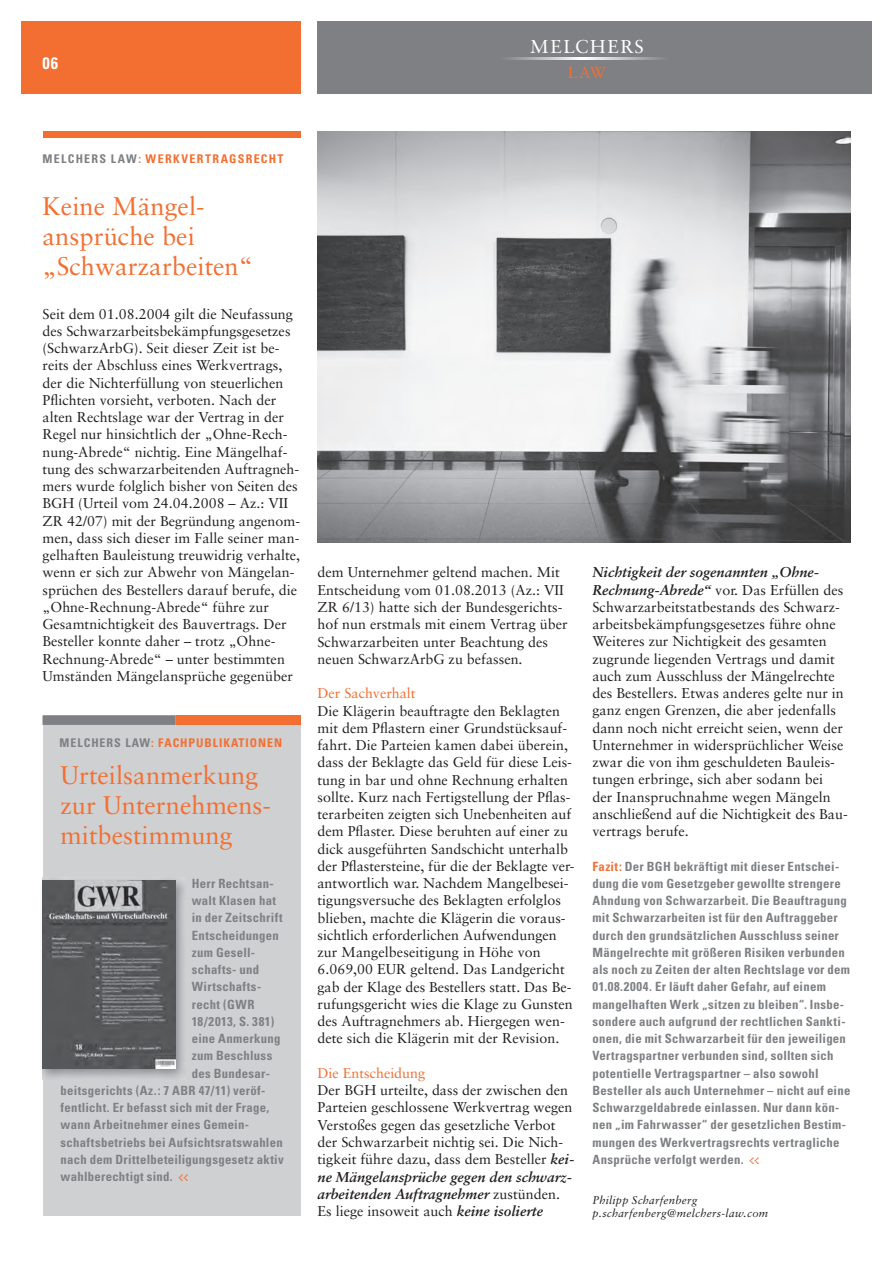
<style>
.page{position:relative;width:893px;height:1263px;background:#fff}
.page>*{position:absolute;margin:0;border:0;box-sizing:border-box;transform-origin:0 0}
.t1{font:25.5px/30px "Sabon";color:#f36f31}
.t2{font:18.6px "Sabon";letter-spacing:.085em;color:#fff}
.t3{font:700 condensed 16.5px "Univers";color:#fff}
.t4{font:16.05px "Sabon";color:#f36f31}
.t5{font:14.25px/17.2px "Sabon";color:#231f20}
.t6{font:14.25px "Sabon";color:#f36f31}
.t7{font:700 condensed 12.75px/17.2px "Univers";letter-spacing:.025em;color:#7e8083}
.t8{font:700 condensed 12px "Univers";letter-spacing:.11em;color:#f36f31}
.t9{font:700 condensed 12px "Univers";letter-spacing:.08em;color:#f36f31}
.t10{font:italic 11.25px/12.8px "Sabon";letter-spacing:.025em;color:#231f20}
.s1{color:#7e8083}
.s2{font-family:"Eboy EXT Alpha";font-weight:400;font-stretch:normal;font-size:10.5px;color:#f36f31}
.s3{font-weight:700;font-style:italic}
.s4{color:#f36f31}
</style>
<div class="page">
<div style="left:21px;top:21px;width:279px;height:73px;background:#f36f31"></div>
<div style="left:317px;top:22px;width:555px;height:72px;background:#7e8083"></div>
<svg style="left:508px;top:58px;width:154px;height:2px"></svg>
<div style="left:43px;top:132px;width:257px;height:6px;background:#f36f31"></div>
<div style="left:43px;top:715px;width:257px;height:501px;background:#cfd0d2"></div>
<div style="left:43px;top:715px;width:133px;height:10px;background:#7e8083"></div>
<div style="left:176px;top:715px;width:124px;height:10px;background:#f36f31"></div>
<img style="left:42px;top:878px;width:142px;height:201px">
<img style="left:42px;top:880px;width:133px;height:188px">
<img style="left:317px;top:132px;width:533px;height:411px">
<p class="t3" style="left:43px;top:53px;width:17px">06</p>
<h2 class="t2" style="left:530px;top:36px;width:115px">MELCHERS</h2>
<p class="t4" style="left:568px;top:63px;width:40px">LAW</p>
<p class="t8" style="left:43px;top:152px;width:243px"><span class="s1">MELCHERS LAW</span>: WERKVERTRAGSRECHT</p>
<h1 class="t1" style="left:43px;top:191px;width:212px">Keine Mängel -<br>an sprüche bei „Schwarzarbeiten“</h1>
<p class="t5" style="left:43px;top:305px;width:259px">Seit dem 01.08.2004 gilt die Neufassung des Schwarzarbeitsbekämpfungsgesetzes (SchwarzArbG). Seit dieser Zeit ist be&shy;reits der Abschluss eines Werkvertrags, der die Nichterfüllung von steuerlichen Pflichten vorsieht, verboten. Nach der alten Rechtslage war der Vertrag in der Regel nur hinsichtlich der „Ohne-Rech&shy;nung-Abrede“ nichtig. Eine Mängelhaf&shy;tung des schwarzarbeitenden Auftragneh&shy;mers wurde folglich bisher von Seiten des BGH (Urteil vom 24.04.2008 – Az.: VII ZR 42/07) mit der Begründung angenom&shy;men, dass sich dieser im Falle seiner man&shy;gelhaften Bauleistung treuwidrig verhalte, wenn er sich zur Abwehr von Mängelan&shy;sprüchen des Bestellers darauf berufe, die „Ohne-Rechnung-Abrede“ führe zur Gesamtnichtigkeit des Bauvertrags. Der Besteller konnte daher – trotz „Ohne-Rechnung-Abrede“ – unter bestimmten Umständen Mängelansprüche gegenüber</p>
<p class="t9" style="left:60px;top:736px;width:224px"><span class="s1">MELCHERS LAW</span>: FACHPUBLIKATIONEN</p>
<h1 class="t1" style="left:61px;top:760px;width:212px">Urteilsanmerkung zur Unternehmens&shy;mitbestimmung</h1>
<p class="t7" style="left:192px;top:875px;width:83px">Herr Rechtsan-</p>
<p class="t7" style="left:192px;top:892px;width:86px">walt Klasen hat</p>
<p class="t7" style="left:192px;top:909px;width:92px">in der Zeitschrift</p>
<p class="t7" style="left:192px;top:926px;width:88px">Entscheidungen</p>
<p class="t7" style="left:192px;top:944px;width:65px">zum Gesell-</p>
<p class="t7" style="left:192px;top:961px;width:69px">schafts- und</p>
<p class="t7" style="left:192px;top:978px;width:71px">Wirtschafts-</p>
<p class="t7" style="left:192px;top:995px;width:64px">recht (GWR</p>
<p class="t7" style="left:192px;top:1013px;width:84px">18/2013, S. 381)</p>
<p class="t7" style="left:192px;top:1030px;width:90px">eine Anmerkung</p>
<p class="t7" style="left:192px;top:1047px;width:82px">zum Beschluss</p>
<p class="t7" style="left:192px;top:1064px;width:80px">des Bundesar-</p>
<p class="t7" style="left:61px;top:1082px;width:206px">beitsgerichts (Az.: 7 ABR 47/11) veröf-</p>
<p class="t7" style="left:61px;top:1099px;width:210px">fentlicht. Er befasst sich mit der Frage,</p>
<p class="t7" style="left:61px;top:1116px;width:190px">wann Arbeitnehmer eines Gemein-</p>
<p class="t7" style="left:61px;top:1133px;width:224px">schaftsbetriebs bei Aufsichtsratswahlen</p>
<p class="t7" style="left:61px;top:1151px;width:225px">nach dem Drittelbeteiligungsgesetz aktiv</p>
<p class="t7" style="left:61px;top:1168px;width:130px">wahlberechtigt sind. <span class="s2">&lt;&lt;</span></p>
<p class="t5" style="left:317px;top:564px;width:252px">dem Unternehmer geltend machen. Mit Entscheidung vom 01.08.2013 (Az.: VII ZR 6/13) hatte sich der Bundesgerichts&shy;hof nun erstmals mit einem Vertrag über Schwarzarbeiten unter Beachtung des neuen SchwarzArbG zu befassen.</p>
<p class="t6" style="left:317px;top:685px;width:100px">Der Sachverhalt</p>
<p class="t5" style="left:317px;top:702px;width:259px">Die Klägerin beauftragte den Beklagten mit dem Pflastern einer Grundstücksauf&shy;fahrt. Die Parteien kamen dabei überein, dass der Beklagte das Geld für diese Leis&shy;tung in bar und ohne Rechnung erhalten sollte. Kurz nach Fertigstellung der Pflas&shy;terarbeiten zeigten sich Unebenheiten auf dem Pflaster. Diese beruhten auf einer zu dick ausgeführten Sandschicht unterhalb der Pflastersteine, für die der Beklagte ver&shy;antwortlich war. Nachdem Mangelbe sei&shy;tigungsversuche des Beklagten erfolg los blieben, machte die Klägerin die voraus&shy;sichtlich erforderlichen Aufwendungen zur Mangelbeseitigung in Höhe von 6.069,00 EUR geltend. Das Landgericht gab der Klage des Bestellers statt. Das Be&shy;rufungsgericht wies die Klage zu Gunsten des Auftragnehmers ab. Hiergegen wen&shy;dete sich die Klägerin mit der Revision.</p>
<p class="t6" style="left:317px;top:1064px;width:109px">Die Entscheidung</p>
<p class="t5" style="left:317px;top:1081px;width:258px">Der BGH urteilte, dass der zwischen den Parteien geschlossene Werkvertrag wegen Verstoßes gegen das gesetzliche Verbot der Schwarzarbeit nichtig sei. Die Nich&shy;tigkeit führe dazu, dass dem Besteller <span class="s3">kei&shy;ne Mängelansprüche gegen den schwarz&shy;arbeitenden Auftragnehmer</span> zustünden.<br>Es liege insoweit auch <span class="s3">keine isolierte</span></p>
<p class="t5" style="left:592px;top:564px;width:257px"><span class="s3">Nichtigkeit der sogenannten „Ohne-Rechnung-Abrede“</span> vor. Das Erfüllen des Schwarzarbeitstatbestands des Schwarz&shy;arbeitsbekämpfungsgesetzes führe ohne Weiteres zur Nichtigkeit des gesamten zugrunde liegenden Vertrags und damit auch zum Ausschluss der Mängelrechte des Bestellers. Etwas anderes gelte nur in ganz engen Grenzen, die aber jedenfalls dann noch nicht erreicht seien, wenn der Unternehmer in widersprüchlicher Weise zwar die von ihm geschuldeten Bauleis&shy;tungen erbringe, sich aber sodann bei<br>der Inanspruchnahme wegen Mängeln anschließend auf die Nichtigkeit des Bau&shy;vertrags berufe.</p>
<p class="t7" style="left:592px;top:857px;width:259px"><span class="s4">Fazit:</span> Der BGH bekräftigt mit dieser Entschei&shy;dung die vom Gesetzgeber gewollte strengere Ahndung von Schwarzarbeit. Die Beauftragung mit Schwarzarbeiten ist für den Auftraggeber durch den grundsätzlichen Ausschluss seiner Mängelrechte mit größeren Risiken verbunden als noch zu Zeiten der alten Rechtslage vor dem 01.08.2004. Er läuft daher Gefahr, auf einem mangelhaften Werk „sitzen zu bleiben“. Insbe&shy;sondere auch aufgrund der rechtlichen Sankti&shy;onen, die mit Schwarzarbeit für den jeweiligen Vertragspartner verbunden sind, sollten sich potentielle Vertragspartner – also sowohl Besteller als auch Unternehmer – nicht auf eine Schwarzgeldabrede einlassen. Nur dann kön&shy;nen „im Fahrwasser“ der gesetzlichen Bestim&shy;mungen des Werkvertragsrechts vertragliche Ansprüche verfolgt werden. <span class="s2">&lt;&lt;</span></p>
<p class="t10" style="left:592px;top:1193px;width:177px">Philipp Scharfenberg p.scharfenberg@melchers-law.com</p>
</div>
